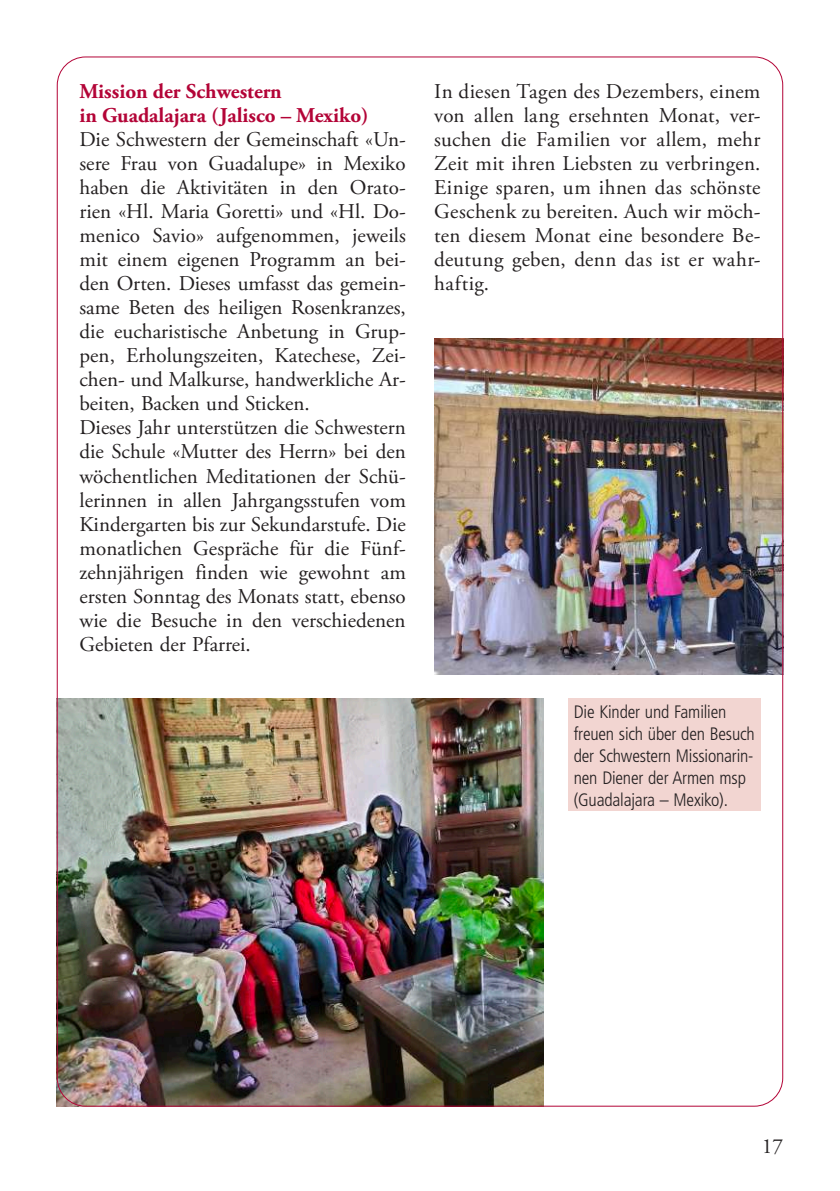
<style>
.page{position:relative;width:840px;height:1191px;background:#fff}
.page>*{position:absolute;margin:0;border:0;box-sizing:border-box;transform-origin:0 0}
.t1{font:21.6px "Adobe Garamond Pro";color:#282526}
.t2{font:21px/24px "Adobe Garamond Pro";letter-spacing:.005em;color:#231f20}
.t3{font:700 21px/24px "Adobe Garamond Pro";color:#b30437}
.t4{font:300 condensed 18px/22px "Frutiger LT Std";letter-spacing:-.01em;color:#231f20}
</style>
<div class="page">
<div style="left:567px;top:698px;width:193px;height:113px;background:#f2d5d1"></div>
<img style="left:434px;top:338px;width:346px;height:336px">
<img style="left:57px;top:698px;width:486px;height:408px">
<p class="t3" style="left:79px;top:80px;width:290px">Mission der Schwestern<br>in Guadalajara (Jalisco – Mexiko)</p>
<p class="t2" style="left:79px;top:128px;width:328px">Die Schwestern der Gemeinschaft «Un&shy;sere Frau von Guadalupe» in Mexiko haben die Aktivitäten in den Orato&shy;rien «Hl. Maria Goretti» und «Hl. Do&shy;menico Savio» aufgenommen, jeweils mit einem eigenen Programm an bei&shy;den Orten. Dieses umfasst das gemein&shy;same Beten des heiligen Rosenkranzes, die eucharistische Anbetung in Grup&shy;pen, Erholungszeiten, Katechese, Zei&shy;chen- und Malkurse, handwerkliche Ar&shy;beiten, Backen und Sticken.<br>Dieses Jahr unterstützen die Schwestern die Schule «Mutter des Herrn» bei den wöchentlichen Meditationen der Schü&shy;lerinnen in allen Jahrgangsstufen vom Kindergarten bis zur Sekundarstufe. Die monatlichen Gespräche für die Fünf&shy;zehnjährigen finden wie gewohnt am ersten Sonntag des Monats statt, ebenso wie die Besuche in den verschiedenen Gebieten der Pfarrei.</p>
<p class="t2" style="left:434px;top:80px;width:328px">In diesen Tagen des Dezembers, einem von allen lang ersehnten Monat, ver&shy;suchen die Familien vor allem, mehr Zeit mit ihren Liebsten zu verbringen.<br>Einige sparen, um ihnen das schönste Geschenk zu bereiten. Auch wir möch&shy;ten diesem Monat eine besondere Be&shy;deutung geben, denn das ist er wahr&shy;haftig.</p>
<p class="t4" style="left:573px;top:700px;width:182px">Die Kinder und Familien freuen sich über den Besuch der Schwestern Missionarin&shy;nen Diener der Armen msp (Guadalajara – Mexiko).</p>
<p class="t1" style="left:761px;top:1133px;width:23px">17</p>
</div>
